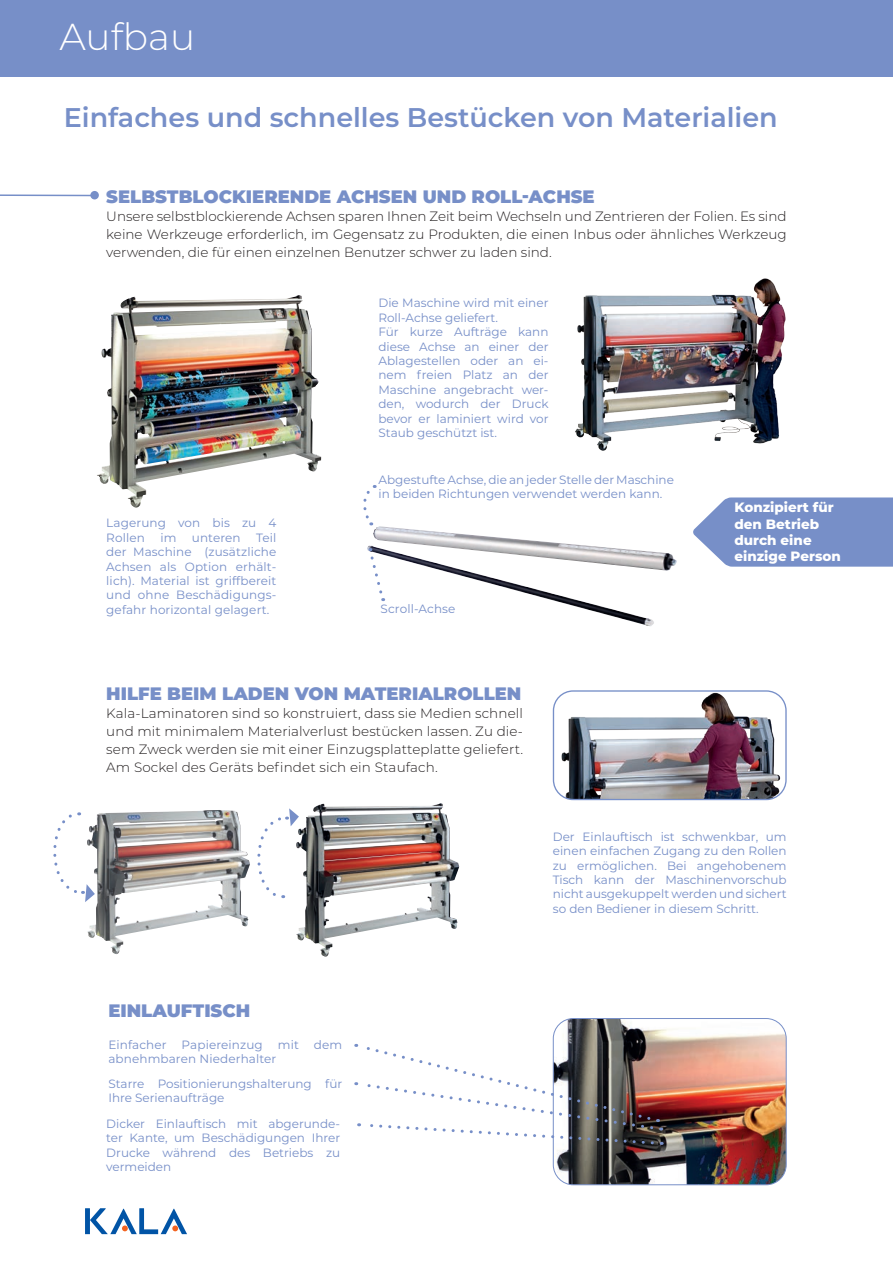
<style>
.page{position:relative;width:893px;height:1263px;background:#fff}
.page>*{position:absolute;margin:0;border:0;box-sizing:border-box;transform-origin:0 0}
.t1{font:300 37.5px "Montserrat";color:#fff}
.t2{font:600 27px "Montserrat";color:#778fc8}
.t3{font:900 18px "Montserrat";color:#778fc8}
.t4{font:300 13.5px/18px "Montserrat";color:#231f20;text-align:justify}
.t5{font:800 13.5px/16.2px "Montserrat";color:#fff}
.t6{font:12px/14.4px "Montserrat";color:#778fc8}
</style>
<div class="page">
<img style="left:553px;top:1018px;width:232px;height:167px">
<div style="left:553px;top:1018px;width:234px;height:167px;border:1px solid #778fc8;border-radius:20px"></div>
<img style="left:87px;top:810px;width:121px;height:131px">
<img style="left:298px;top:803px;width:142px;height:128px">
<img style="left:553px;top:692px;width:232px;height:107px">
<div style="left:553px;top:690px;width:234px;height:110px;border:1px solid #778fc8;border-radius:20px"></div>
<svg style="left:85px;top:1208px;width:102px;height:26px"></svg>
<img style="left:367px;top:545px;width:287px;height:81px">
<div style="left:0;top:0;width:893px;height:77px;background:#778fc8"></div>
<svg style="left:356px;top:1043px;width:306px;height:103px"></svg>
<img style="left:373px;top:526px;width:304px;height:45px">
<svg style="left:257px;top:808px;width:42px;height:90px"></svg>
<svg style="left:53px;top:812px;width:42px;height:90px"></svg>
<svg style="left:693px;top:497px;width:200px;height:70px;background:#8399cd"></svg>
<div style="left:90px;top:191px;width:9px;height:8px;background:#778fc8;border-radius:50%"></div>
<hr style="left:0;top:194px;width:95px;height:2px;background:#778fc8">
<svg style="left:368px;top:548px;width:17px;height:53px"></svg>
<svg style="left:363px;top:485px;width:12px;height:40px"></svg>
<img style="left:97px;top:295px;width:202px;height:205px">
<img style="left:575px;top:278px;width:211px;height:173px">
<h1 class="t1" style="left:60px;top:11px;width:137px">Aufbau</h1>
<h2 class="t2" style="left:64px;top:99px;width:715px">Einfaches und schnelles Bestücken von Materialien</h2>
<h3 class="t3" style="left:106px;top:183px;width:490px">SELBSTBLOCKIERENDE ACHSEN UND ROLL-ACHSE</h3>
<p class="t4" style="left:106px;top:207px;width:682px">Unsere selbstblockierende Achsen sparen Ihnen Zeit beim Wechseln und Zentrieren der Folien. Es sind keine Werkzeuge erforderlich, im Gegensatz zu Produkten, die einen Inbus oder ähnliches Werkzeug verwenden, die für einen einzelnen Benutzer schwer zu laden sind.</p>
<p class="t6" style="left:378px;top:295px;width:172px">Die Maschine wird mit einer<br>Roll-Achse geliefert.<br>Für kurze Aufträge kann diese Achse an einer der<br>Ablagestellen oder an ei&shy;nem freien Platz an der<br>Maschine angebracht wer&shy;den, wodurch der Druck bevor er laminiert wird vor<br>Staub geschützt ist.</p>
<p class="t6" style="left:106px;top:516px;width:172px">Lagerung von bis zu 4<br>Rollen</p>
<p class="t6" style="left:106px;top:530px;width:172px;text-align:justify;text-indent:150px">Teil der Maschine (zusätzliche Achsen als Option erhält&shy;lich). Material ist griffbereit und ohne Beschädigungs&shy;gefahr horizontal gelagert.</p>
<p class="t6" style="left:160px;top:530px;width:18px">im</p>
<p class="t6" style="left:192px;top:530px;width:50px">unteren</p>
<p class="t6" style="left:378px;top:472px;width:297px">Abgestufte Achse, die an jeder Stelle der Maschine in beiden Richtungen verwendet werden kann.</p>
<p class="t6" style="left:381px;top:601px;width:76px">Scroll-Achse</p>
<h3 class="t3" style="left:106px;top:680px;width:417px">HILFE BEIM LADEN VON MATERIALROLLEN</h3>
<p class="t4" style="left:106px;top:703px;width:418px">Kala-Laminatoren sind so konstruiert, dass sie Medien schnell und mit minimalem Materialverlust bestücken lassen. Zu die&shy;sem Zweck werden sie mit einer Einzugsplatteplatte geliefert.<br>Am Sockel des Geräts befindet sich ein Staufach.</p>
<p class="t5" style="left:734px;top:499px;width:108px">Konzipiert für den Betrieb durch eine einzige Person</p>
<h3 class="t3" style="left:108px;top:997px;width:143px">EINLAUFTISCH</h3>
<p class="t6" style="left:108px;top:1037px;width:60px">Einfacher</p>
<p class="t6" style="left:182px;top:1037px;width:83px">Papiereinzug</p>
<p class="t6" style="left:278px;top:1037px;width:23px">mit</p>
<p class="t6" style="left:314px;top:1037px;width:30px">dem</p>
<p class="t6" style="left:108px;top:1046px;width:235px;line-height:24.3px">abnehmbaren Niederhalter<br>Starre Positionierungshalterung für</p>
<p class="t6" style="left:106px;top:1084px;width:235px;line-height:25.8px">Ihre Serienaufträge<br>Dicker Einlauftisch mit abgerunde-</p>
<p class="t6" style="left:106px;top:1130px;width:235px;text-align:justify">ter Kante, um Beschädigungen Ihrer Drucke während des Betriebs zu vermeiden</p>
<p class="t6" style="left:553px;top:829px;width:235px;text-align:justify">Der Einlauftisch ist schwenkbar, um einen einfachen Zugang zu den Rollen zu ermöglichen. Bei angehobenem Tisch kann der Maschinenvorschub nicht ausgekuppelt werden und sichert so den Bediener in diesem Schritt.</p>
</div>
